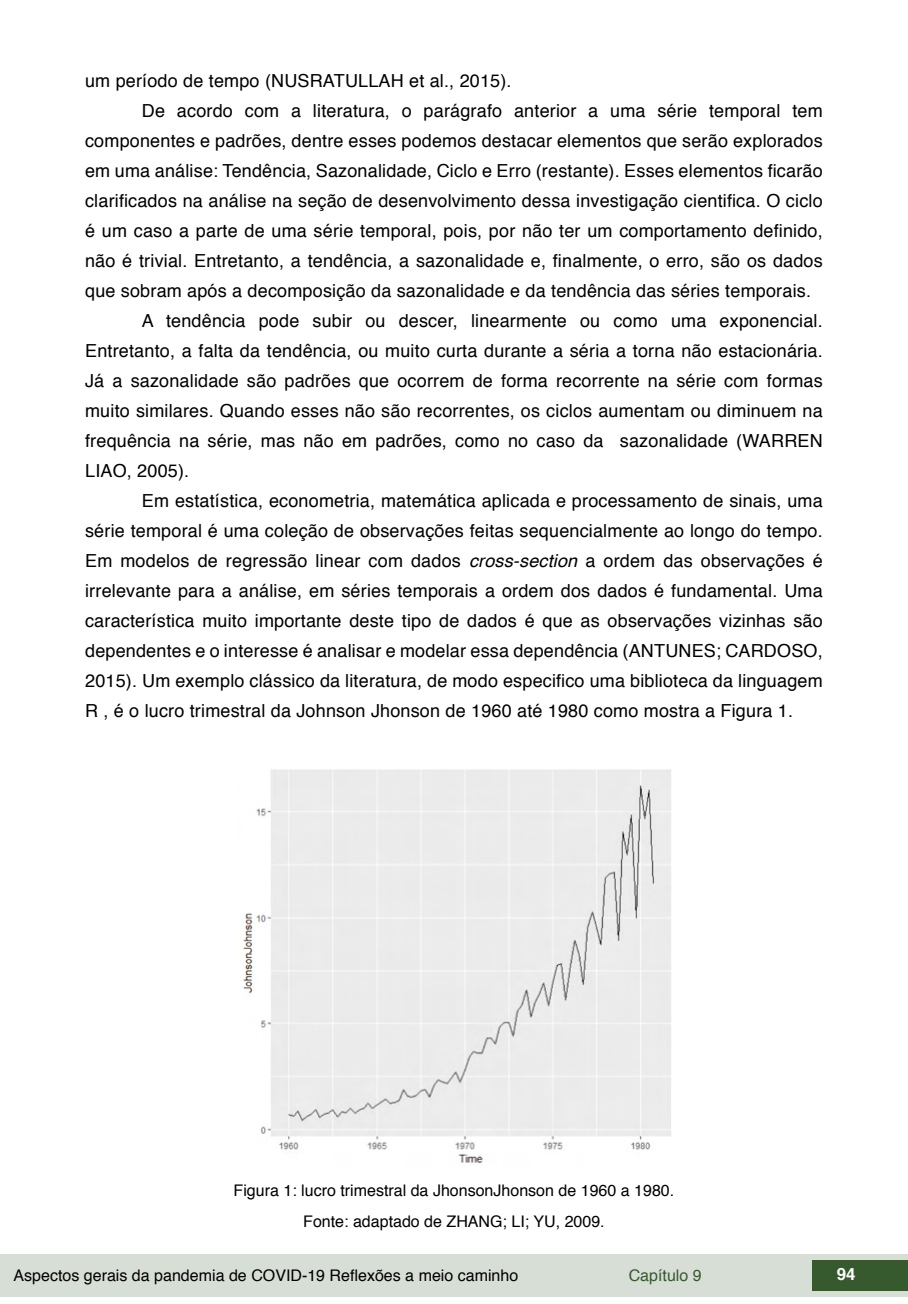
<style>
.page{position:relative;width:908px;height:1304px;background:#fff}
.page>*{position:absolute;margin:0;border:0;box-sizing:border-box;transform-origin:0 0}
.txt{font:18px/30px "Helvetica";letter-spacing:.01em;color:#000;text-align:justify}
.t1{font:700 16.8px "Helvetica";color:#fff}
.imagens_graf_tab{font:16px "Helvetica";color:#000}
.t2{font:16px "Helvetica";color:#36592e}
.s1{font-style:italic}
</style>
<div class="page">
<div style="left:0;top:1254px;width:906px;height:43px;background:#d7ded5"></div>
<div style="left:812px;top:1261px;width:95px;height:30px;background:#36592e"></div>
<img style="left:242px;top:769px;width:429px;height:397px">
<p class="txt" style="left:85px;top:66px;width:428px">um período de tempo (NUSRATULLAH et al., 2015).</p>
<p class="txt" style="left:85px;top:96px;width:738px;text-indent:57px">De acordo com a literatura, o parágrafo anterior a uma série temporal tem componentes e padrões, dentre esses podemos destacar elementos que serão explorados em uma análise: Tendência, Sazonalidade, Ciclo e Erro (restante). Esses elementos ficarão clarificados na análise na seção de desenvolvimento dessa investigação cientifica. O ciclo é um caso a parte de uma série temporal, pois, por não ter um comportamento definido, não é trivial. Entretanto, a tendência, a sazonalidade e, finalmente, o erro, são os dados que sobram após a decomposição da sazonalidade e da tendência das séries temporais.</p>
<p class="txt" style="left:85px;top:306px;width:738px;text-indent:57px">A tendência pode subir ou descer, linearmente ou como uma exponencial.<br>Entretanto, a falta da tendência, ou muito curta durante a séria a torna não estacionária.<br>Já a sazonalidade são padrões que ocorrem de forma recorrente na série com formas muito similares. Quando esses não são recorrentes, os ciclos aumentam ou diminuem na frequência na série, mas não em padrões, como no caso da sazonalidade (WARREN LIAO, 2005).</p>
<p class="txt" style="left:85px;top:487px;width:738px;text-indent:57px">Em estatística, econometria, matemática aplicada e processamento de sinais, uma série temporal é uma coleção de observações feitas sequencialmente ao longo do tempo.<br>Em modelos de regressão linear com dados <span class="s1">cross-section</span> a ordem das observações é irrelevante para a análise, em séries temporais a ordem dos dados é fundamental. Uma característica muito importante deste tipo de dados é que as observações vizinhas são dependentes e o interesse é analisar e modelar essa dependência (ANTUNES; CARDOSO, 2015). Um exemplo clássico da literatura, de modo especifico uma biblioteca da linguagem R , é o lucro trimestral da Johnson Jhonson de 1960 até 1980 como mostra a Figura 1.</p>
<p class="imagens_graf_tab" style="left:233px;top:1178px;width:442px">Figura 1: lucro trimestral da JhonsonJhonson de 1960 a 1980.</p>
<p class="imagens_graf_tab" style="left:303px;top:1209px;width:303px">Fonte: adaptado de ZHANG; LI; YU, 2009.</p>
<p class="imagens_graf_tab" style="left:14px;top:1263px;width:506px">Aspectos gerais da pandemia de COVID-19 Reflexões a meio caminho</p>
<p class="t2" style="left:628px;top:1263px;width:74px">Capítulo 9</p>
<p class="t1" style="left:836px;top:1261px;width:20px">94</p>
</div>
